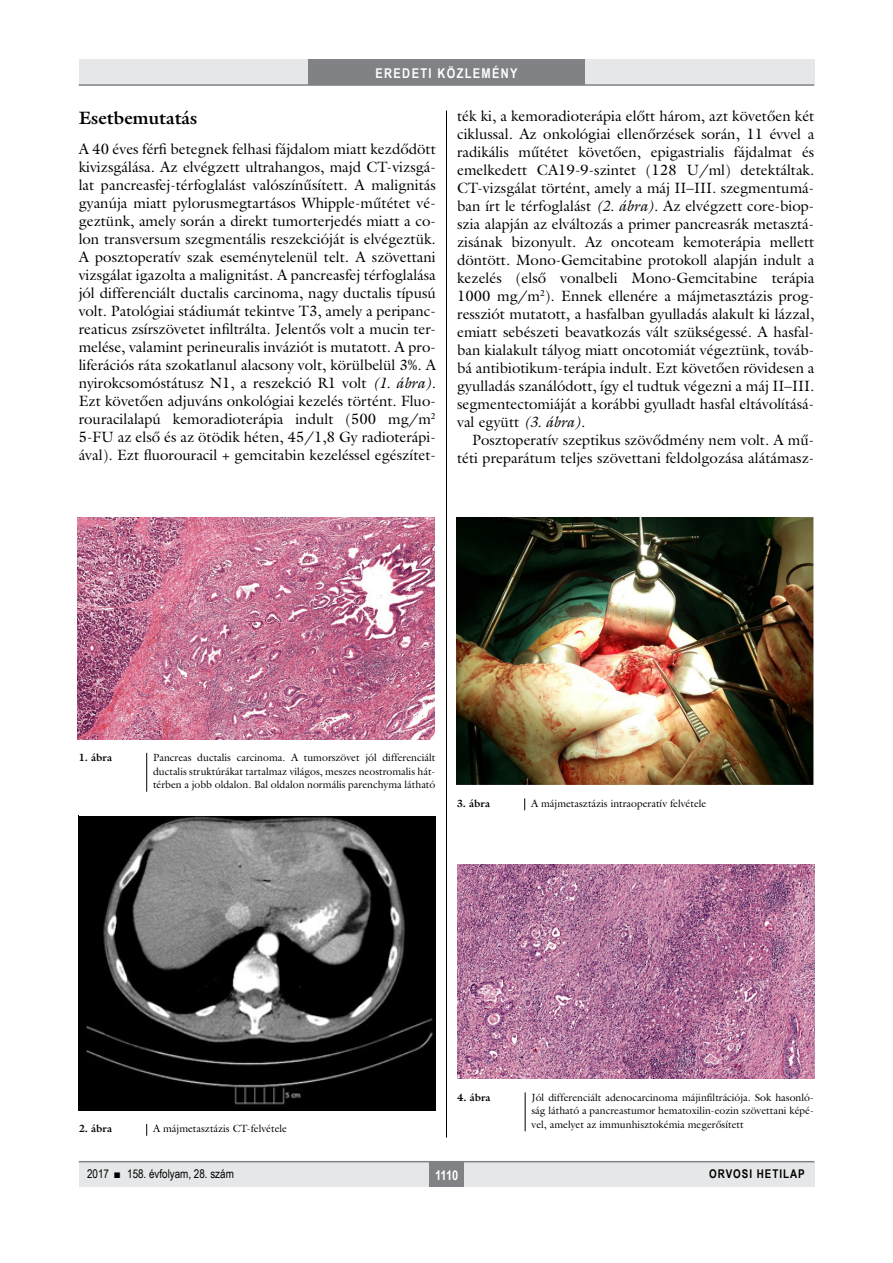
<style>
.page{position:relative;width:893px;height:1263px;background:#fff}
.page>*{position:absolute;margin:0;border:0;box-sizing:border-box;transform-origin:0 0}
.alcimbold{font:700 18px "Galliard Reg";color:#000}
.Body_tompa{font:15px/18px "Galliard Reg";color:#000;text-align:justify}
.Body_Text{font:15px/18px "Galliard Reg";color:#000;text-align:right}
.t1{font:700 13.5px "Arial Narrow";letter-spacing:.1em;color:#fff}
.t2{font:12px "Arial Narrow";color:#000}
.t3{font:700 12px "Arial Narrow";letter-spacing:.08em;color:#000}
.kepalairas2{font:10.5px/13.5px "Galliard Reg";color:#000;text-align:justify}
.kepalairas1{font:700 10.5px "Galliard Reg";color:#000}
.s1{font-style:italic}
</style>
<div class="page">
<div style="left:79px;top:1161px;width:735px;height:25px;background:#e6e7e8"></div>
<hr style="left:79px;top:1161px;width:735px;height:1px;background:#808285">
<div style="left:430px;top:1161px;width:34px;height:25px;background:#808285"></div>
<div style="left:79px;top:60px;width:735px;height:25px;background:#e6e7e8"></div>
<div style="left:308px;top:60px;width:277px;height:25px;background:#808285"></div>
<hr style="left:79px;top:84px;width:735px;height:2px;background:#808285">
<hr style="left:446px;top:111px;width:1px;height:1026px;background:#000">
<img style="left:78px;top:517px;width:357px;height:223px">
<img style="left:457px;top:864px;width:357px;height:215px">
<img style="left:79px;top:816px;width:357px;height:294px">
<img style="left:457px;top:517px;width:357px;height:267px">
<hr style="left:146px;top:753px;width:1px;height:39px;background:#000">
<hr style="left:525px;top:1092px;width:1px;height:39px;background:#000">
<svg style="left:146px;top:1124px;width:1px;height:12px"></svg>
<svg style="left:524px;top:798px;width:1px;height:12px"></svg>
<p class="t1" style="left:375px;top:63px;width:144px">EREDETI KÖZLEMÉNY</p>
<p class="alcimbold" style="left:79px;top:106px;width:120px">Esetbemutatás</p>
<p class="Body_tompa" style="left:79px;top:139px;width:359px">A 40 éves férfi betegnek felhasi fájdalom miatt kezdődött kivizsgálása. Az elvégzett ultrahangos, majd CT-vizsgá&shy;lat pancreasfej-térfoglalást valószínűsített. A malignitás gyanúja miatt pylorusmegtartásos Whipple-műtétet vé&shy;geztünk, amely során a direkt tumorterjedés miatt a co&shy;lon transversum szegmentális reszekcióját is elvégeztük.<br>A posztoperatív szak eseménytelenül telt. A szövettani vizsgálat igazolta a malignitást. A pancreasfej térfoglalása jól differenciált ductalis carcinoma, nagy ductalis típusú volt. Patológiai stádiumát tekintve T3, amely a peripanc&shy;reaticus zsírszövetet infiltrálta. Jelentős volt a mucin ter&shy;melése, valamint perineuralis inváziót is mutatott. A pro&shy;liferációs ráta szokatlanul alacsony volt, körülbelül 3%. A nyirokcsomóstátusz N1, a reszekció R1 volt <span class="s1">(1. ábra)</span>.<br>Ezt követően adjuváns onkológiai kezelés történt. Fluo&shy;rouracilalapú kemoradioterápia indult (500 mg/m<sup>2<br></sup>5-FU az első és az ötödik héten, 45/1,8 Gy radioterápi&shy;ával). Ezt fluorouracil + gemcitabin kezeléssel egészítet-</p>
<p class="Body_tompa" style="left:457px;top:107px;width:359px">ték ki, a kemoradioterápia előtt három, azt követően két ciklussal. Az onkológiai ellenőrzések során, 11 évvel a radikális műtétet követően, epigastrialis fájdalmat és emelkedett CA19-9-szintet (128 U/ml) detektáltak.<br>CT-vizsgálat történt, amely a máj II–III. szegmentumá&shy;ban írt le térfoglalást <span class="s1">(2. ábra)</span>. Az elvégzett core-biop&shy;szia alapján az elváltozás a primer pancreasrák metasztá&shy;zisának bizonyult. Az oncoteam kemoterápia mellett döntött. Mono-Gemcitabine protokoll alapján indult a kezelés (első vonalbeli Mono-Gemcitabine terápia 1000 mg/m<sup>2</sup>). Ennek ellenére a májmetasztázis prog&shy;ressziót mutatott, a hasfalban gyulladás alakult ki lázzal, emiatt sebészeti beavatkozás vált szükségessé. A hasfal&shy;ban kialakult tályog miatt oncotomiát végeztünk, továb&shy;bá antibiotikum-terápia indult. Ezt követően rövidesen a gyulladás szanálódott, így el tudtuk végezni a máj II–III. segmentectomiáját a korábbi gyulladt hasfal eltávolításá&shy;val együtt <span class="s1">(3. ábra)</span>.</p>
<p class="Body_Text" style="left:457px;top:431px;width:359px">Posztoperatív szeptikus szövődmény nem volt. A mű&shy;téti preparátum teljes szövettani feldolgozása alátámasz-</p>
<p class="kepalairas1" style="left:79px;top:751px;width:35px">1. ábra</p>
<p class="kepalairas2" style="left:153px;top:751px;width:284px">Pancreas ductalis carcinoma. A tumorszövet jól differenciált ductalis struktúrákat tartalmaz világos, meszes neostromalis hát&shy;térben a jobb oldalon. Bal oldalon normális parenchyma látható</p>
<p class="kepalairas1" style="left:457px;top:796px;width:35px">3. ábra</p>
<p class="kepalairas2" style="left:531px;top:796px;width:177px">A májmetasztázis intraoperatív felvétele</p>
<p class="kepalairas1" style="left:79px;top:1122px;width:35px">2. ábra</p>
<p class="kepalairas2" style="left:153px;top:1122px;width:135px">A májmetasztázis CT-felvétele</p>
<p class="kepalairas1" style="left:457px;top:1090px;width:35px">4. ábra</p>
<p class="kepalairas2" style="left:531px;top:1090px;width:284px">Jól differenciált adenocarcinoma májinfiltrációja. Sok hasonló&shy;ság látható a pancreastumor hematoxilin-eozin szövettani képé&shy;vel, amelyet az immunhisztokémia megerősített</p>
<p class="t2" style="left:87px;top:1165px;width:148px">2017 ■ 158. évfolyam, 28. szám</p>
<p class="t1" style="left:435px;top:1165px;width:25px">1110</p>
<p class="t3" style="left:709px;top:1165px;width:97px">ORVOSI HETILAP</p>
</div>
